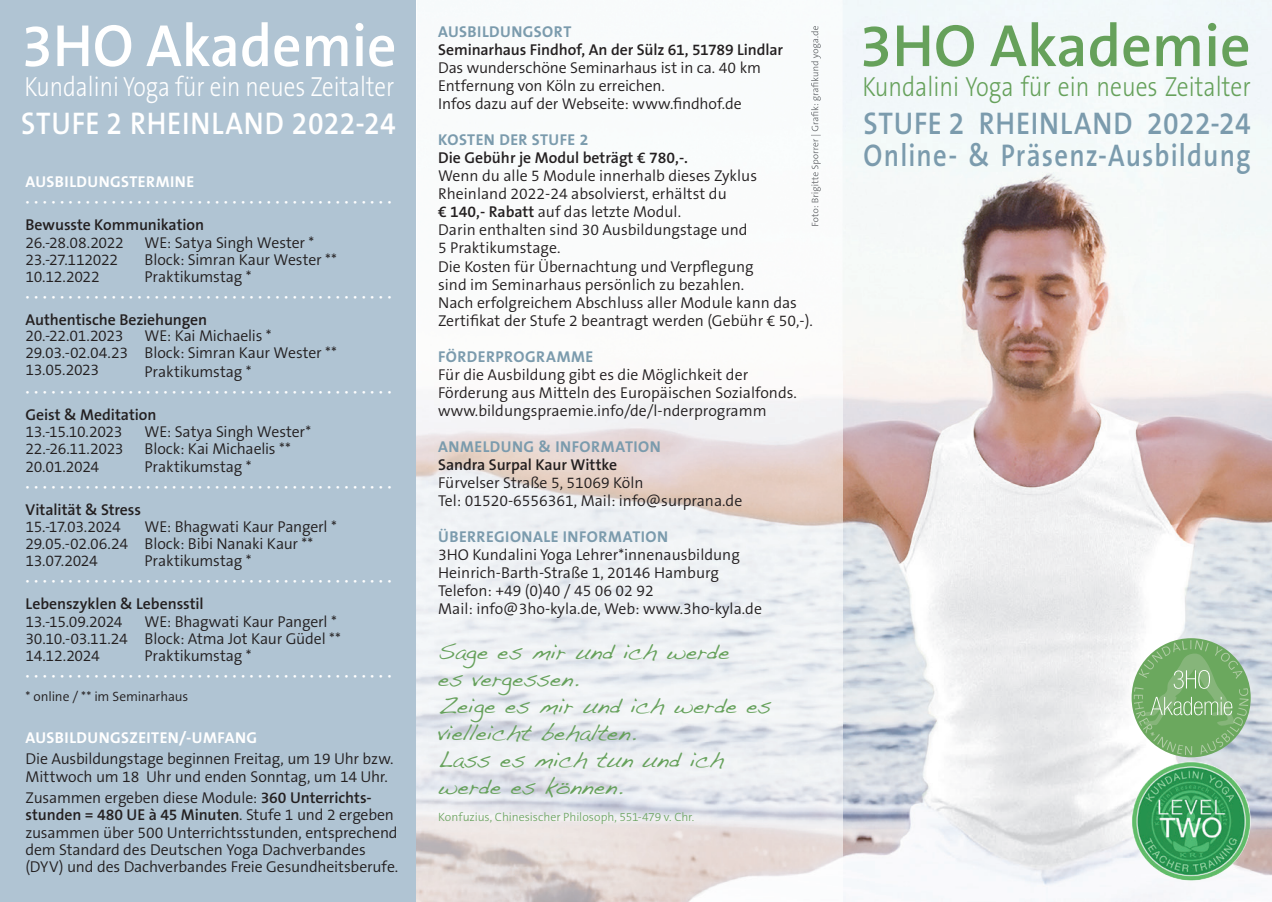
<style>
.page{position:relative;width:1272px;height:902px;background:#fff}
.page>*{position:absolute;margin:0;border:0;box-sizing:border-box;transform-origin:0 0}
.t1{font:600 60px "The Sans B6";color:#66a15b}
.t2{font:600 60px "The Sans B6";color:#fff;scale:.96 1}
.t3{font:600 31.5px/31.5px "The Sans B6";letter-spacing:.04em;color:#7b9bad;scale:.9 1}
.t4{font:600 31.5px "The Sans B6";letter-spacing:.02em;color:#fff;scale:.9 1}
.t5{font:300 27.75px "The Sans B3";color:#66a15b;scale:.85 1}
.t6{font:300 27.75px "The Sans B3";color:#fff;scale:.83 1}
.t7{font:22.5px/27px "Handwriting Dakota";color:#66a15b}
.t8{font:300 15.75px/18px "The Sans B4";letter-spacing:-.005em;color:#231f20}
.t9{font:700 15.75px/20px "The Sans B7";letter-spacing:.03em;color:#fff}
.t10{font:600 15.75px "The Sans B6";letter-spacing:-.005em;color:#231f20}
.t11{font:700 15.75px "The Sans B7";letter-spacing:.03em;color:#7b9bad}
.t12{font:300 15.75px "The Sans B4";letter-spacing:-.025em;color:#231f20}
.t13{font:300 15.75px "The Sans B4";letter-spacing:-.03em;color:#231f20}
.t14{font:300 13.5px "The Sans B4";letter-spacing:-.015em;color:#231f20}
.t15{font:300 12px "The Sans B3";letter-spacing:-.005em;color:#66a15b}
.s1{font-family:"The Sans B6";font-weight:600}
.s2{font-family:"The Sans B4";font-weight:300}
</style>
<div class="page">
<div style="left:0;top:0;width:417px;height:901px;background:#b0c4d3"></div>
<img style="left:842px;top:0;width:429px;height:901px">
<img style="left:811px;top:26px;width:9px;height:200px">
<img style="left:1131px;top:761px;width:119px;height:119px;border-radius:60px">
<svg style="left:1133px;top:640px;width:115px;height:115px;background:#8bb982"></svg>
<h1 class="t2" style="left:21px;top:14px;width:392px">3ho akademie</h1>
<h3 class="t6" style="left:24px;top:72px;width:447px">Kundalini Yoga für ein neues Zeitalter</h3>
<h2 class="t4" style="left:21px;top:107px;width:417px">StuFe 2 rheinland 2022-24</h2>
<p class="t9" style="left:26px;top:172px;width:368px">AUSBILDUNGSTERMINE<br>· · · · · · · · · · · · · · · · · · · · · · · · · · · · · · · · · · · · · · · · · · ·</p>
<p class="t10" style="left:26px;top:217px;width:180px">Bewusste Kommunikation</p>
<p class="t8" style="left:26px;top:234px;width:100px">26.-28.08.2022</p>
<p class="t8" style="left:145px;top:234px;width:171px">WE: Satya Singh Wester *</p>
<p class="t12" style="left:26px;top:251px;width:94px">23.-27.112022</p>
<p class="t8" style="left:145px;top:251px;width:194px">Block: Simran Kaur Wester **</p>
<p class="t8" style="left:26px;top:268px;width:76px">10.12.2022</p>
<p class="t8" style="left:145px;top:268px;width:108px">Praktikumstag *</p>
<p class="t9" style="left:26px;top:287px;width:368px">· · · · · · · · · · · · · · · · · · · · · · · · · · · · · · · · · · · · · · · · · · ·</p>
<p class="t10" style="left:26px;top:311px;width:183px">authentische Beziehungen</p>
<p class="t12" style="left:26px;top:327px;width:99px">20.-22.01.2023</p>
<p class="t8" style="left:26px;top:327px;width:313px;line-height:17.2px;text-indent:119px">WE: Kai Michaelis *<br>29.03.-02.04.23 Block: Simran Kaur Wester **<br>13.05.2023</p>
<p class="t8" style="left:145px;top:363px;width:108px">Praktikumstag *</p>
<p class="t9" style="left:26px;top:382px;width:368px">· · · · · · · · · · · · · · · · · · · · · · · · · · · · · · · · · · · · · · · · · · ·</p>
<p class="t10" style="left:26px;top:406px;width:132px">geist &amp; meditation</p>
<p class="t12" style="left:26px;top:423px;width:98px">13.-15.10.2023</p>
<p class="t8" style="left:145px;top:423px;width:168px">WE: Satya Singh Wester*</p>
<p class="t12" style="left:26px;top:441px;width:100px">22.-26.11.2023</p>
<p class="t8" style="left:145px;top:440px;width:148px">Block: Kai Michaelis **</p>
<p class="t8" style="left:26px;top:458px;width:75px">20.01.2024</p>
<p class="t8" style="left:145px;top:458px;width:108px">Praktikumstag *</p>
<p class="t9" style="left:26px;top:477px;width:368px">· · · · · · · · · · · · · · · · · · · · · · · · · · · · · · · · · · · · · · · · · · ·</p>
<p class="t10" style="left:26px;top:501px;width:117px">Vitalität &amp; Stress</p>
<p class="t13" style="left:26px;top:518px;width:97px">15.-17.03.2024</p>
<p class="t8" style="left:26px;top:518px;width:313px;line-height:17.2px;text-indent:119px">WE: Bhagwati Kaur Pangerl *<br>29.05.-02.06.24 Block: Bibi Nanaki Kaur **<br>13.07.2024</p>
<p class="t8" style="left:145px;top:552px;width:108px">Praktikumstag *</p>
<p class="t9" style="left:26px;top:571px;width:368px">· · · · · · · · · · · · · · · · · · · · · · · · · · · · · · · · · · · · · · · · · · ·</p>
<p class="t10" style="left:26px;top:596px;width:180px">lebenszyklen &amp; lebensstil</p>
<p class="t12" style="left:26px;top:613px;width:99px">13.-15.09.2024</p>
<p class="t8" style="left:26px;top:613px;width:317px;line-height:17.2px;text-indent:119px">WE: Bhagwati Kaur Pangerl *<br>30.10.-03.11.24 Block: Atma Jot Kaur Güdel **<br>14.12.2024</p>
<p class="t8" style="left:145px;top:647px;width:108px">Praktikumstag *</p>
<p class="t9" style="left:26px;top:666px;width:368px">· · · · · · · · · · · · · · · · · · · · · · · · · · · · · · · · · · · · · · · · · · ·</p>
<p class="t14" style="left:26px;top:689px;width:164px">* online / ** im Seminarhaus</p>
<p class="t9" style="left:26px;top:728px;width:233px">AUSBILDUNGSZEITEN/-UMFANG</p>
<p class="t8" style="left:26px;top:751px;width:369px;line-height:17.2px">Die Ausbildungstage beginnen Freitag, um 19 Uhr bzw.<br>Mittwoch um 18 Uhr und enden Sonntag, um 14 Uhr.</p>
<p class="t8" style="left:26px;top:789px;width:348px">Zusammen ergeben diese Module: <span class="s1">360 unterrichts-</span></p>
<p class="t10" style="left:26px;top:806px;width:370px">stunden = 480 ue à 45 minuten<span class="s2">. Stufe 1 und 2 ergeben</span></p>
<p class="t8" style="left:26px;top:824px;width:374px;line-height:17.2px">zusammen über 500 Unterrichtsstunden, entsprechend dem Standard des Deutschen Yoga Dachverbandes (DYV) und des Dachverbandes Freie Gesundheitsberufe.</p>
<p class="t11" style="left:438px;top:24px;width:135px">AUSBILDUNGSORT</p>
<p class="t10" style="left:438px;top:42px;width:346px">Seminarhaus Findhof, an der Sülz 61, 51789 lindlar</p>
<p class="t8" style="left:438px;top:60px;width:324px">Das wunderschöne Seminarhaus ist in ca. 40 km<br>Entfernung von Köln zu erreichen.<br>Infos dazu auf der Webseite: www.findhof.de</p>
<p class="t11" style="left:438px;top:132px;width:152px">KOSTEN DER STUFE 2</p>
<p class="t10" style="left:438px;top:150px;width:251px">die gebühr je modul beträgt € 780,-.</p>
<p class="t8" style="left:438px;top:168px;width:376px">Wenn du alle 5 Module innerhalb dieses Zyklus Rheinland 2022-24 absolvierst, erhältst du<br><span class="s1">€ 140,- rabatt</span> auf das letzte Modul.<br>Darin enthalten sind 30 Ausbildungstage und<br>5 Praktikumstage.<br>Die Kosten für Übernachtung und Verpflegung<br>sind im Seminarhaus persönlich zu bezahlen.<br>Nach erfolgreichem Abschluss aller Module kann das Zertifikat der Stufe 2 beantragt werden (Gebühr € 50,-).</p>
<p class="t11" style="left:438px;top:348px;width:157px">FÖRDERPROGRAMME</p>
<p class="t8" style="left:438px;top:366px;width:360px">Für die Ausbildung gibt es die Möglichkeit der<br>Förderung aus Mitteln des Europäischen Sozialfonds. www.bildungspraemie.info/de/l-nderprogramm</p>
<p class="t11" style="left:438px;top:438px;width:224px">ANMELDUNG &amp; INFORMATION</p>
<p class="t10" style="left:438px;top:456px;width:181px">Sandra Surpal Kaur Wittke</p>
<p class="t8" style="left:438px;top:474px;width:306px">Fürvelser Straße 5, 51069 Köln<br>Tel: 01520-6556361, Mail: info@surprana.de</p>
<p class="t11" style="left:438px;top:528px;width:231px">ÜBERREGIONALE INFORMATION</p>
<p class="t8" style="left:438px;top:546px;width:325px">3HO Kundalini Yoga Lehrer*innenausbildung Heinrich-Barth-Straße 1, 20146 Hamburg Telefon: +49 (0)40 / 45 06 02 92<br>Mail: info@3ho-kyla.de, Web: www.3ho-kyla.de</p>
<h3 class="t7" style="left:438px;top:637px;width:335px">Sage es mir und ich werde<br>es vergessen.<br>Zeige es mir und ich werde es vielleicht behalten.<br>Lass es mich tun und ich werde es können.</h3>
<p class="t15" style="left:438px;top:810px;width:258px">Konfuzius, Chinesischer Philosoph, 551-479 v. Chr.</p>
<h1 class="t1" style="left:859px;top:14px;width:393px">3ho akademie</h1>
<h3 class="t5" style="left:862px;top:72px;width:458px">Kundalini Yoga für ein neues Zeitalter</h3>
<h2 class="t3" style="left:863px;top:109px;width:431px">StuFe 2 rheinland 2022-24 online- &amp; Präsenz-ausbildung</h2>
</div>
